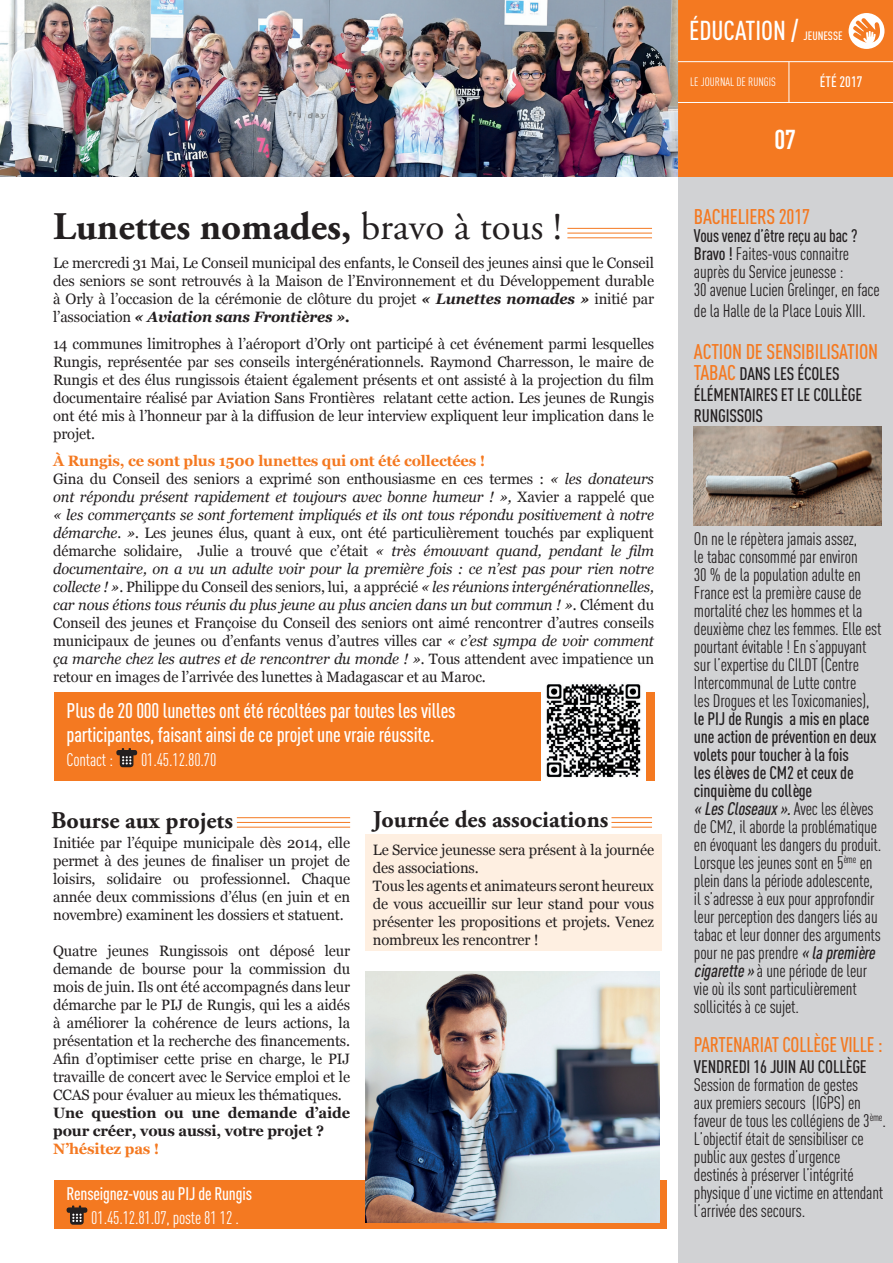
<style>
.page{position:relative;width:893px;height:1263px;background:#fff}
.page>*{position:absolute;margin:0;border:0;box-sizing:border-box;transform-origin:0 0}
.t1{font:700 39px "Adobe Garamond Pro";color:#231f20}
.t2{font:500 27px "DIN Cond";color:#fff}
.t3{font:700 27px "DIN Cond";color:#fff}
.t4{font:700 24px "Adobe Garamond Pro";color:#231f20}
.t5{font:500 21px/24px "DIN Cond";letter-spacing:-.01em;color:#fff}
.t6{font:500 21px "DIN Cond";letter-spacing:-.01em;color:#f47921}
.t7{font:500 21px "DIN Cond";letter-spacing:-.01em;color:#f47921;scale:.96 1}
.t8{font:18px/18px "DIN Cond";letter-spacing:-.01em;color:#231f20}
.t9{font:500 18px/21px "DIN Cond";letter-spacing:-.01em;color:#231f20}
.t10{font:18px "DIN Cond";letter-spacing:-.01em;color:#fff}
.t11{font:500 18px "DIN Cond";letter-spacing:-.01em;color:#fff}
.t12{font:15px/18px "Georgia";letter-spacing:-.01em;color:#231f20;text-align:justify}
.t13{font:700 15px/18px "Georgia";letter-spacing:-.01em;color:#231f20}
.t14{font:700 15px "Georgia";letter-spacing:-.01em;color:#f47921}
.t15{font:500 15px "DIN Cond";color:#fff}
.t16{font:12px "DIN Cond";color:#fff}
.t17{font:500 12px "DIN Cond";color:#fff}
.s1{font-weight:400}
.s2{font-weight:700;font-style:italic}
.s3{font-weight:700;color:#f47921}
.s4{font-style:italic}
.s5{font-weight:500}
.s6{font-size:21px;color:#f47921}
.s7{font-weight:500;font-style:italic}
</style>
<div class="page">
<div style="left:677px;top:0;width:216px;height:176px;background:#f47921"></div>
<hr style="left:677px;top:61px;width:216px;height:1px;background:#fff">
<hr style="left:677px;top:102px;width:216px;height:1px;background:#fff">
<hr style="left:789px;top:62px;width:1px;height:41px;background:#fff">
<div style="left:849px;top:13px;width:35px;height:36px;background:#fff;border-radius:50%"></div>
<svg style="left:853px;top:17px;width:27px;height:28px"></svg>
<div style="left:365px;top:834px;width:297px;height:116px;background:#feefe1"></div>
<div style="left:679px;top:177px;width:214px;height:1086px;background:#d1d2d4"></div>
<hr style="left:567px;top:237px;width:85px;height:1px;background:#f47921">
<hr style="left:567px;top:233px;width:85px;height:1px;background:#f47921">
<hr style="left:567px;top:228px;width:85px;height:1px;background:#f47921">
<hr style="left:611px;top:827px;width:41px;height:1px;background:#f47921">
<hr style="left:611px;top:822px;width:41px;height:1px;background:#f47921">
<hr style="left:611px;top:817px;width:41px;height:1px;background:#f47921">
<hr style="left:237px;top:827px;width:113px;height:1px;background:#f47921">
<hr style="left:237px;top:822px;width:113px;height:1px;background:#f47921">
<hr style="left:237px;top:817px;width:113px;height:1px;background:#f47921">
<hr style="left:677px;top:0;width:1px;height:176px;background:#fff">
<img style="left:1px;top:0;width:676px;height:176px">
<div style="left:54px;top:692px;width:600px;height:89px;background:#f47921"></div>
<div style="left:54px;top:1180px;width:613px;height:49px;background:#f47921"></div>
<svg style="left:116px;top:748px;width:21px;height:19px"></svg>
<img style="left:542px;top:684px;width:104px;height:97px">
<svg style="left:67px;top:1205px;width:20px;height:20px"></svg>
<img style="left:365px;top:972px;width:294px;height:250px">
<img style="left:694px;top:426px;width:188px;height:100px">
<img style="left:0;top:0;width:1px;height:176px">
<h1 class="t1" style="left:53px;top:204px;width:510px">Lunettes nomades, <span class="s1">bravo à tous !</span></h1>
<p class="t12" style="left:53px;top:253px;width:602px">Le mercredi 31 Mai, Le Conseil municipal des enfants, le Conseil des jeunes ainsi que le Conseil des seniors se sont retrouvés à la Maison de l’Environnement et du Développement durable à Orly à l’occasion de la cérémonie de clôture du projet <span class="s2">« Lunettes nomades »</span> initié par l’association <span class="s2">« Aviation sans Frontières ».</span></p>
<p class="t12" style="left:53px;top:334px;width:602px">14 communes limitrophes à l’aéroport d’Orly ont participé à cet événement parmi lesquelles Rungis, représentée par ses conseils intergénérationnels. Raymond Charresson, le maire de Rungis et des élus rungissois étaient également présents et ont assisté à la projection du film documentaire réalisé par Aviation Sans Frontières relatant cette action. Les jeunes de Rungis ont été mis à l’honneur par à la diffusion de leur interview expliquent leur implication dans le projet.</p>
<p class="t12" style="left:53px;top:451px;width:602px;text-align:left"><span class="s3">À Rungis, ce sont plus 1500 lunettes qui ont été collectées !<br></span>Gina du Conseil des seniors a exprimé son enthousiasme en ces termes : <span class="s4">« les donateurs ont répondu présent rapidement et toujours avec bonne humeur ! »,</span> Xavier a rappelé que <span class="s4">« les commerçants se sont fortement impliqués et ils ont tous répondu positivement à notre démarche. ».</span> Les jeunes élus, quant à eux, ont été particulièrement touchés par expliquent démarche solidaire, Julie a trouvé que c’était <span class="s4">« très émouvant quand, pendant le film documentaire, on a vu un adulte voir pour la première fois : ce n’est pas pour rien notre collecte ! »</span>. Philippe du Conseil des seniors, lui, a apprécié <span class="s4">« les réunions intergénérationnelles, car nous étions tous réunis du plus jeune au plus ancien dans un but commun ! ».</span> Clément du Conseil des jeunes et Françoise du Conseil des seniors ont aimé rencontrer d’autres conseils municipaux de jeunes ou d’enfants venus d’autres villes car <span class="s4">« c’est sympa de voir comment ça marche chez les autres et de rencontrer du monde ! ».</span> Tous attendent avec impatience un retour en images de l’arrivée des lunettes à Madagascar et au Maroc.</p>
<h3 class="t5" style="left:67px;top:698px;width:390px">Plus de 20 000 lunettes ont été récoltées par toutes les villes participantes, faisant ainsi de ce projet une vraie réussite.</h3>
<p class="t10" style="left:67px;top:749px;width:48px">Contact :</p>
<p class="t10" style="left:141px;top:749px;width:77px">01.45.12.80.70</p>
<h3 class="t4" style="left:51px;top:806px;width:183px">Bourse aux projets</h3>
<h3 class="t4" style="left:373px;top:805px;width:237px">Journée des associations</h3>
<p class="t12" style="left:53px;top:833px;width:298px">Initiée par l’équipe municipale dès 2014, elle permet à des jeunes de finaliser un projet de loisirs, solidaire ou professionnel. Chaque année deux commissions d’élus (en juin et en novembre) examinent les dossiers et statuent.</p>
<p class="t12" style="left:53px;top:941px;width:298px">Quatre jeunes Rungissois ont déposé leur demande de bourse pour la commission du mois de juin. Ils ont été accompagnés dans leur démarche par le PIJ de Rungis, qui les a aidés à améliorer la cohérence de leurs actions, la présentation et la recherche des financements.<br>Afin d’optimiser cette prise en charge, le PIJ travaille de concert avec le Service emploi et le CCAS pour évaluer au mieux les thématiques.</p>
<p class="t13" style="left:53px;top:1102px;width:299px">Une question ou une demande d’aide pour créer, vous aussi, votre projet ?</p>
<p class="t14" style="left:53px;top:1137px;width:108px">N’hésitez pas !</p>
<p class="t12" style="left:373px;top:840px;width:283px;text-align:left">Le Service jeunesse sera présent à la journée des associations.<br>Tous les agents et animateurs seront heureux de vous accueillir sur leur stand pour vous présenter les propositions et projets. Venez nombreux les rencontrer !</p>
<p class="t11" style="left:67px;top:1182px;width:187px">Renseignez-vous au PIJ de Rungis</p>
<p class="t10" style="left:91px;top:1207px;width:149px">01.45.12.81.07, poste 81 12 .</p>
<h2 class="t2" style="left:689px;top:14px;width:111px">ÉDUCATION /</h2>
<p class="t17" style="left:803px;top:29px;width:41px">JEUNESSE</p>
<p class="t16" style="left:690px;top:75px;width:87px">LE JOURNAL DE RUNGIS</p>
<p class="t15" style="left:820px;top:73px;width:44px">ÉTÉ 2017</p>
<h2 class="t3" style="left:774px;top:123px;width:23px">07</h2>
<h3 class="t6" style="left:694px;top:204px;width:118px">BACHELIERS 2017</h3>
<p class="t8" style="left:694px;top:226px;width:187px"><span class="s5">Vous venez d’être reçu au bac ?<br>Bravo !</span> Faites-vous connaitre auprès du Service jeunesse :<br>30 avenue Lucien Grelinger, en face</p>
<p class="t8" style="left:694px;top:301px;width:173px">de la Halle de la Place Louis XIII.</p>
<h3 class="t6" style="left:694px;top:339px;width:186px">ACTION DE SENSIBILISATION</h3>
<p class="t9" style="left:694px;top:362px;width:170px"><span class="s6">TABAC</span> DANS LES ÉCOLES<br>ÉLÉMENTAIRES ET LE COLLÈGE<br>RUNGISSOIS</p>
<p class="t8" style="left:694px;top:529px;width:189px">On ne le répètera jamais assez,<br>le tabac consommé par environ<br>30 % de la population adulte en<br>France est la première cause de mortalité chez les hommes et la deuxième chez les femmes. Elle est pourtant évitable ! En s’appuyant sur l’expertise du CILDT (Centre<br>Intercommunal de Lutte contre<br>les Drogues et les Toxicomanies),</p>
<p class="t8" style="left:694px;top:709px;width:189px"><span class="s5">le PIJ de Rungis a mis en place une action de prévention en deux volets pour toucher à la fois<br>les élèves de CM2 et ceux de cinquième du collège </span><span class="s7">«LesCloseaux».</span>Avec les élèves de CM2, il aborde la problématique en évoquant les dangers du produit.<br>Lorsque les jeunes sont en 5<sup>ème</sup> en plein dans la période adolescente, il s’adresse à eux pour approfondir leur perception des dangers liés au tabac et leur donner des arguments pour ne pas prendre <span class="s7">«lapremière cigarette»</span>à une période de leur vie où ils sont particulièrement sollicités à ce sujet.</p>
<h3 class="t7" style="left:694px;top:1032px;width:198px">PARTENARIAT COLLÈGE VILLE :</h3>
<p class="t9" style="left:694px;top:1055px;width:174px">VENDREDI 16 JUIN AU COLLÈGE</p>
<p class="t8" style="left:694px;top:1075px;width:194px">Session de formation de gestes<br>aux premiers secours (IGPS) en faveur de tous les collégiens de 3<sup>ème</sup>.<br>L’objectif était de sensibiliser ce public aux gestes d’urgence destinés à préserver l’intégrité physique d’une victime en attendant l’arrivée des secours.</p>
</div>
